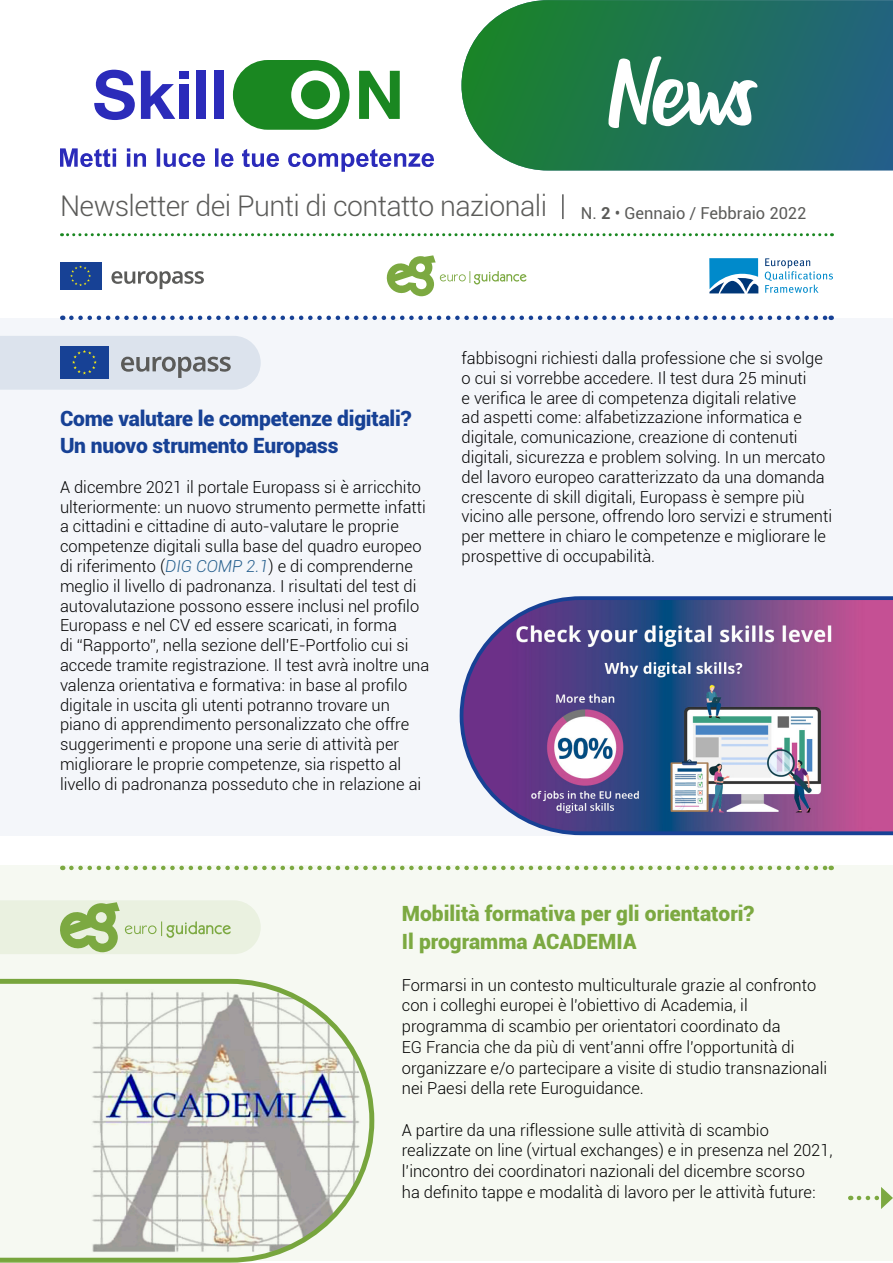
<style>
.page{position:relative;width:893px;height:1263px;background:#fff}
.page>*{position:absolute;margin:0;border:0;box-sizing:border-box;transform-origin:0 0}
.t1{font:102.9px "Havania";color:#fff}
.t2{font:300 28.5px "Roboto";letter-spacing:-.02em;color:#5b5b59}
.t3{font:900 21px/27px "Roboto";letter-spacing:-.01em;color:#174195}
.t4{font:900 21px "Roboto";color:#7ca941}
.t5{font:300 16.5px/19.8px "Roboto";color:#000}
.t6{font:16.5px "Roboto";color:#5b5b59}
.s1{font-weight:700}
.s2{font-style:italic;color:#245e8d}
</style>
<div class="page">
<div style="left:0;top:866px;width:893px;height:395px;background:#f6f9f2"></div>
<div style="left:0;top:318px;width:893px;height:518px;background:#f4f6fa"></div>
<svg style="left:459px;top:596px;width:434px;height:240px"></svg>
<svg style="left:0;top:978px;width:375px;height:285px"></svg>
<svg style="left:0;top:900px;width:261px;height:54px;background:#dae6c9"></svg>
<svg style="left:0;top:336px;width:261px;height:54px;background:#bec8d9"></svg>
<svg style="left:71px;top:866px;width:761px;height:4px"></svg>
<svg style="left:71px;top:316px;width:761px;height:4px"></svg>
<svg style="left:859px;top:1187px;width:34px;height:22px"></svg>
<svg style="left:461px;top:0;width:432px;height:171px;background:#2e7b63"></svg>
<svg style="left:94px;top:70px;width:41px;height:50px"></svg>
<svg style="left:141px;top:71px;width:34px;height:48px"></svg>
<div style="left:179px;top:84px;width:10px;height:35px;background:#2b2bba"></div>
<div style="left:179px;top:71px;width:10px;height:8px;background:#2b2bba"></div>
<div style="left:196px;top:71px;width:10px;height:48px;background:#2b2bba"></div>
<div style="left:214px;top:71px;width:9px;height:48px;background:#2b2bba"></div>
<svg style="left:359px;top:71px;width:41px;height:48px"></svg>
<svg style="left:233px;top:60px;width:116px;height:70px"></svg>
<svg style="left:60px;top:148px;width:374px;height:24px"></svg>
<svg style="left:709px;top:258px;width:49px;height:35px"></svg>
<svg style="left:765px;top:258px;width:68px;height:35px"></svg>
<svg style="left:386px;top:255px;width:140px;height:41px"></svg>
<svg style="left:111px;top:271px;width:93px;height:18px"></svg>
<div style="left:60px;top:262px;width:41px;height:28px;background:#174195"></div>
<svg style="left:70px;top:265px;width:21px;height:21px"></svg>
<svg style="left:62px;top:233px;width:770px;height:3px"></svg>
<svg style="left:563px;top:194px;width:1px;height:25px"></svg>
<p class="t2" style="left:60px;top:186px;width:489px">Newsletter dei Punti di contatto nazionali</p>
<p class="t1" style="left:607px;top:39px;width:153px">News</p>
<p class="t6" style="left:581px;top:202px;width:227px">N. <span class="s1">2</span> • Gennaio / Febbraio 2022</p>
<p class="t3" style="left:60px;top:404px;width:353px">Come valutare le competenze digitali?<br>Un nuovo strumento Europass</p>
<p class="t5" style="left:60px;top:476px;width:371px">A dicembre 2021 il portale Europass si è arricchito ulteriormente: un nuovo strumento permette infatti a cittadini e cittadine di auto-valutare le proprie competenze digitali sulla base del quadro europeo di riferimento (<span class="s2">DIG COMP 2.1</span>) e di comprenderne meglio il livello di padronanza. I risultati del test di autovalutazione possono essere inclusi nel profilo Europass e nel CV ed essere scaricati, in forma<br>di “Rapporto”, nella sezione dell’E-Portfolio cui si accede tramite registrazione. Il test avrà inoltre una valenza orientativa e formativa: in base al profilo digitale in uscita gli utenti potranno trovare un piano di apprendimento personalizzato che offre suggerimenti e propone una serie di attività per migliorare le proprie competenze, sia rispetto al livello di padronanza posseduto che in relazione ai</p>
<p class="t5" style="left:461px;top:348px;width:372px">fabbisogni richiesti dalla professione che si svolge o cui si vorrebbe accedere. Il test dura 25 minuti<br>e verifica le aree di competenza digitali relative<br>ad aspetti come: alfabetizzazione informatica e digitale, comunicazione, creazione di contenuti digitali, sicurezza e problem solving. In un mercato del lavoro europeo caratterizzato da una domanda crescente di skill digitali, Europass è sempre più vicino alle persone, offrendo loro servizi e strumenti per mettere in chiaro le competenze e migliorare le prospettive di occupabilità.</p>
<p class="t4" style="left:402px;top:899px;width:354px">Mobilità formativa per gli orientatori?</p>
<p class="t4" style="left:402px;top:927px;width:236px">Il programma ACADEMIA</p>
<p class="t5" style="left:402px;top:974px;width:427px;line-height:20.7px">Formarsi in un contesto multiculturale grazie al confronto con i colleghi europei è l’obiettivo di Academia, il programma di scambio per orientatori coordinato da<br>EG Francia che da più di vent’anni offre l’opportunità di organizzare e/o partecipare a visite di studio transnazionali nei Paesi della rete Euroguidance.</p>
<p class="t5" style="left:402px;top:1119px;width:432px;line-height:20.7px">A partire da una riflessione sulle attività di scambio realizzate on line (virtual exchanges) e in presenza nel 2021, l’incontro dei coordinatori nazionali del dicembre scorso<br>ha definito tappe e modalità di lavoro per le attività future:</p>
</div>
